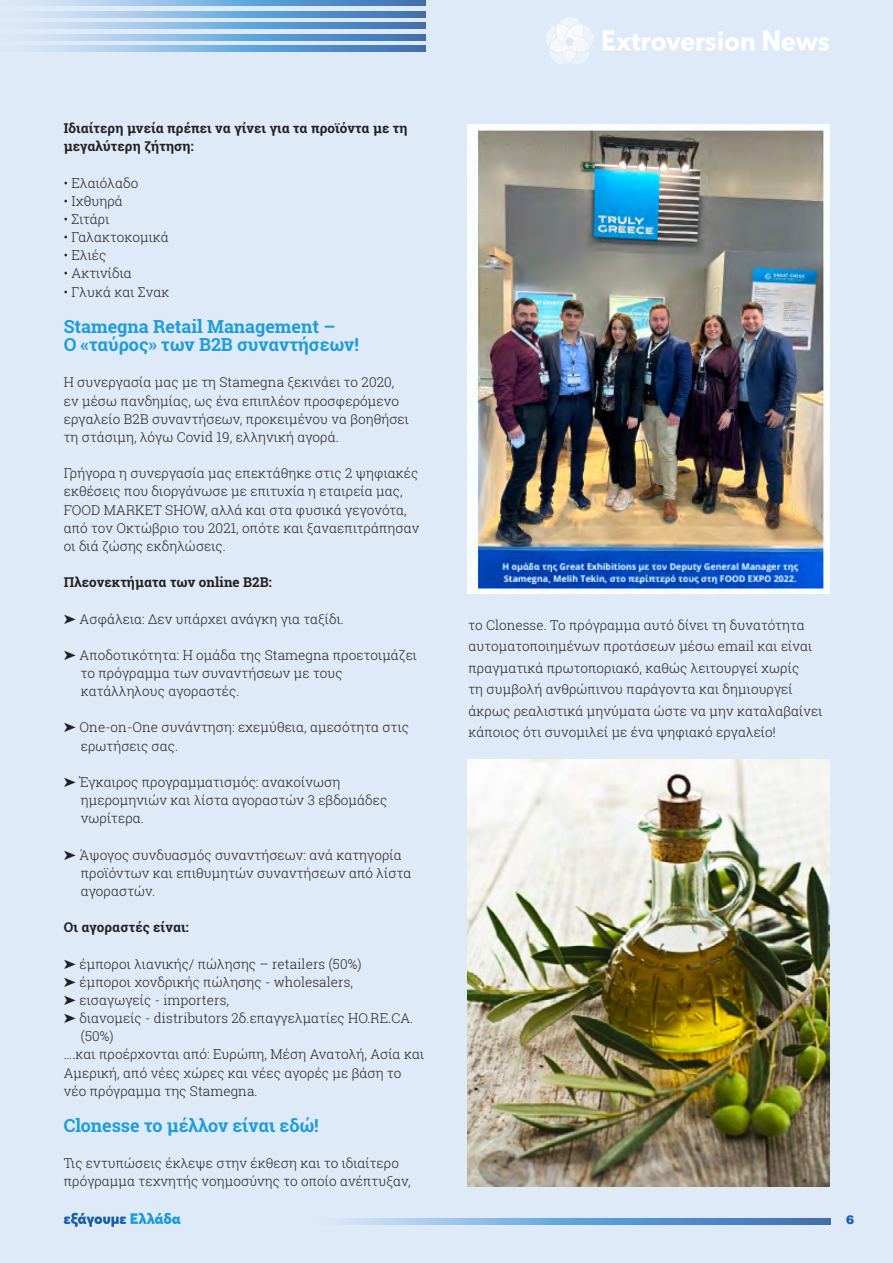
<style>
.page{position:relative;width:893px;height:1263px;background:#deeaf7}
.page>*{position:absolute;margin:0;border:0;box-sizing:border-box;transform-origin:0 0}
.t1{font:700 18px/18.1px "Roboto Slab";letter-spacing:-.005em;color:#1e9dd8}
.t2{font:300 13.5px/18.1px "Roboto Slab";letter-spacing:.005em;color:#231f20}
.t3{font:700 13.5px/18.1px "Roboto Slab";letter-spacing:.005em;color:#231f20}
.t4{font:900 12px "UB Helvetica";color:#1b5fa9}
</style>
<div class="page">
<svg style="left:41px;top:0;width:385px;height:6px;background:#7aabd9"></svg>
<svg style="left:41px;top:23px;width:385px;height:6px;background:#7aabd9"></svg>
<svg style="left:40px;top:46px;width:386px;height:5px;background:#7aabd9"></svg>
<svg style="left:41px;top:11px;width:385px;height:6px;background:#7aabd9"></svg>
<svg style="left:40px;top:34px;width:386px;height:6px;background:#7aabd9"></svg>
<svg style="left:64px;top:1213px;width:117px;height:14px"></svg>
<svg style="left:341px;top:1219px;width:490px;height:5px;background:#72a5d6"></svg>
<svg style="left:603px;top:30px;width:151px;height:21px"></svg>
<svg style="left:763px;top:30px;width:66px;height:21px"></svg>
<img style="left:546px;top:17px;width:47px;height:47px">
<img style="left:468px;top:759px;width:361px;height:427px">
<img style="left:468px;top:124px;width:361px;height:469px">
<p class="t3" style="left:64px;top:119px;width:345px">Ιδιαίτερη μνεία πρέπει να γίνει για τα προϊόντα με τη μεγαλύτερη ζήτηση:</p>
<p class="t2" style="left:64px;top:173px;width:76px">• Ελαιόλαδο</p>
<p class="t2" style="left:64px;top:192px;width:61px">• Ιχθυηρά</p>
<p class="t2" style="left:64px;top:210px;width:47px">• Σιτάρι</p>
<p class="t2" style="left:64px;top:228px;width:107px">• Γαλακτοκομικά</p>
<p class="t2" style="left:64px;top:246px;width:44px">• Ελιές</p>
<p class="t2" style="left:64px;top:264px;width:69px">• Ακτινίδια</p>
<p class="t2" style="left:64px;top:282px;width:107px">• Γλυκά και Σνακ</p>
<h1 class="t1" style="left:64px;top:317px;width:297px">Stamegna Retail Management –<br>Ο «ταύρος» των Β2Β συναντήσεων!</h1>
<p class="t2" style="left:64px;top:373px;width:347px">Η συνεργασία μας με τη Stamegna ξεκινάει το 2020, εν μέσω πανδημίας, ως ένα επιπλέον προσφερόμενο εργαλείο Β2Β συναντήσεων, προκειμένου να βοηθήσει τη στάσιμη, λόγω Covid 19, ελληνική αγορά.</p>
<p class="t2" style="left:64px;top:464px;width:357px">Γρήγορα η συνεργασία μας επεκτάθηκε στις 2 ψηφιακές εκθέσεις που διοργάνωσε με επιτυχία η εταιρεία μας, FOOD MARKET SHOW, αλλά και στα φυσικά γεγονότα, από τον Οκτώβριο του 2021, οπότε και ξαναεπιτράπησαν οι διά ζώσης εκδηλώσεις.</p>
<p class="t3" style="left:64px;top:573px;width:209px">Πλεονεκτήματα των online B2B:</p>
<p class="t2" style="left:64px;top:609px;width:282px">➤ Ασφάλεια: Δεν υπάρχει ανάγκη για ταξίδι.</p>
<p class="t2" style="left:81px;top:645px;width:338px;text-indent:-17px">➤ Αποδοτικότητα: Η ομάδα της Stamegna προετοιμάζει το πρόγραμμα των συναντήσεων με τους κατάλληλους αγοραστές.</p>
<p class="t2" style="left:81px;top:718px;width:330px;text-indent:-17px">➤ One-on-One συνάντηση: εχεμύθεια, αμεσότητα στις ερωτήσεις σας.</p>
<p class="t2" style="left:81px;top:773px;width:308px;text-indent:-17px">➤ Έγκαιρος προγραμματισμός: ανακοίνωση ημερομηνιών και λίστα αγοραστών 3 εβδομάδες νωρίτερα.</p>
<p class="t2" style="left:81px;top:845px;width:332px;text-indent:-17px">➤ Άψογος συνδυασμός συναντήσεων: ανά κατηγορία προϊόντων και επιθυμητών συναντήσεων από λίστα αγοραστών.</p>
<p class="t3" style="left:64px;top:918px;width:127px">Οι αγοραστές είναι:</p>
<p class="t2" style="left:64px;top:954px;width:299px">➤ έμποροι λιανικής/ πώλησης – retailers (50%)</p>
<p class="t2" style="left:64px;top:972px;width:291px">➤ έμποροι χονδρικής πώλησης - wholesalers,</p>
<p class="t2" style="left:64px;top:990px;width:167px">➤ εισαγωγείς - importers,</p>
<p class="t2" style="left:64px;top:1009px;width:351px">➤ διανομείς - distributors 2δ.επαγγελματίες HO.RE.CA.</p>
<p class="t2" style="left:81px;top:1027px;width:34px">(50%)</p>
<p class="t2" style="left:64px;top:1045px;width:362px">….και προέρχονται από: Ευρώπη, Μέση Ανατολή, Ασία και</p>
<p class="t2" style="left:64px;top:1063px;width:339px">Αμερική, από νέες χώρες και νέες αγορές με βάση το</p>
<p class="t2" style="left:64px;top:1081px;width:195px">νέο πρόγραμμα της Stamegna.</p>
<h1 class="t1" style="left:64px;top:1116px;width:256px">Clonesse το μέλλον είναι εδώ!</h1>
<p class="t2" style="left:64px;top:1154px;width:348px">Τις εντυπώσεις έκλεψε στην έκθεση και το ιδιαίτερο πρόγραμμα τεχνητής νοημοσύνης το οποίο ανέπτυξαν,</p>
<p class="t2" style="left:468px;top:614px;width:356px;line-height:21.5px">το Clonesse. Το πρόγραμμα αυτό δίνει τη δυνατότητα αυτοματοποιημένων προτάσεων μέσω email και είναι πραγματικά πρωτοποριακό, καθώς λειτουργεί χωρίς<br>τη συμβολή ανθρώπινου παράγοντα και δημιουργεί άκρως ρεαλιστικά μηνύματα ώστε να μην καταλαβαίνει κάποιος ότι συνομιλεί με ένα ψηφιακό εργαλείο!</p>
<p class="t4" style="left:846px;top:1212px;width:10px">6</p>
</div>
